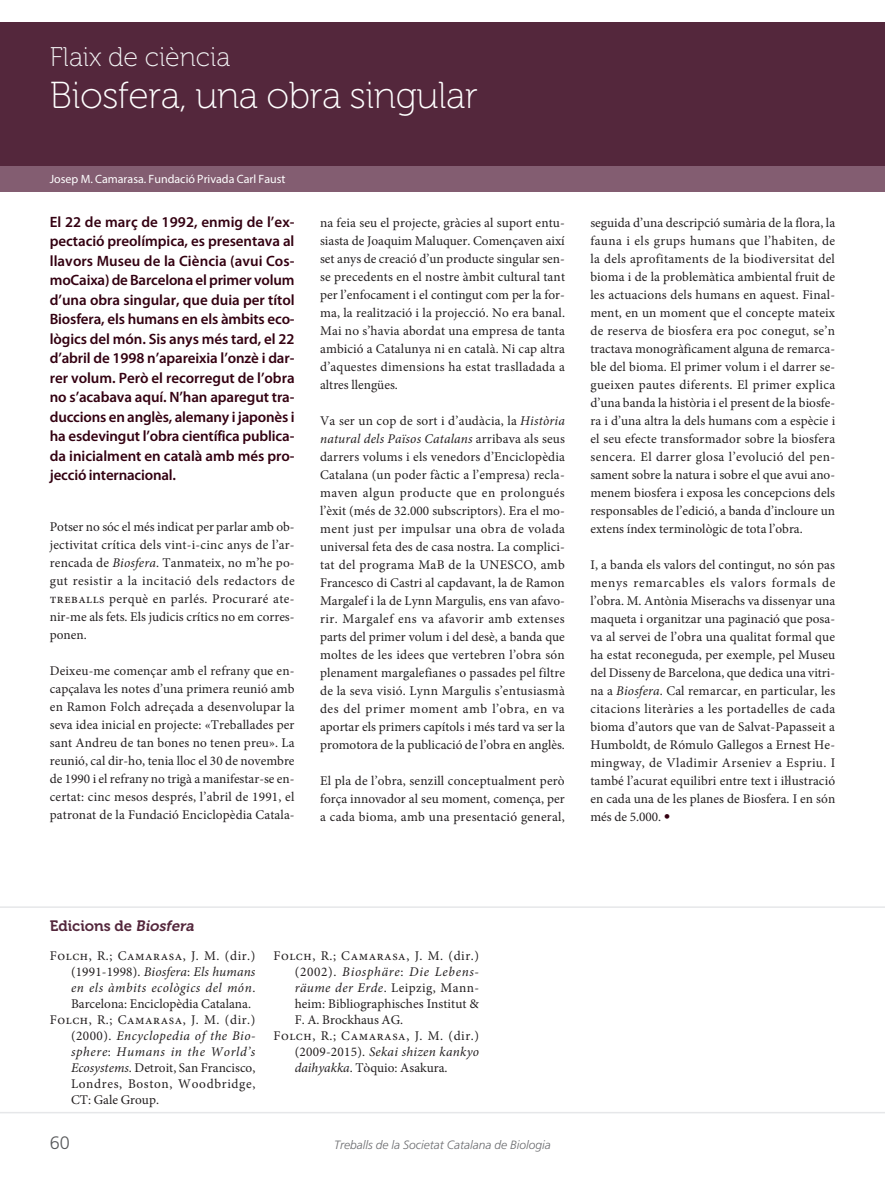
<style>
.page{position:relative;width:885px;height:1183px;background:#fff}
.page>*{position:absolute;margin:0;border:0;box-sizing:border-box;transform-origin:0 0}
.Divulgacio_T{font:37.5px "Museo 100";letter-spacing:-.01em;color:#fff}
.Divulgacio_X{font:27px "Museo 100";color:#f2f3f4}
.t1{font:300 18px "Frutiger LT Std";color:#57585a}
.Divulgacio_E{font:600 15px/19.5px "Myriad Pro";color:#301;text-align:justify}
.Divulgacio_Bib_T{font:15px "Museo 700";color:#54273c}
.Divulgacio_Z{font:13.35px/18px "Minion Pro";letter-spacing:.01em;color:#231f20;text-align:justify}
.Divulgacio_Bib_Z{font:13.35px/15.9px "Minion Pro";letter-spacing:.04em;color:#231f20;text-align:justify}
.Divulgacio_Autor{font:12px "Myriad Pro";color:#fff}
.t2{font:italic 300 12px "Frutiger LT Std";color:#6c6d70}
.s1{font-style:italic}
.s2{font-family:"Frutiger LT Std";font-weight:700;color:#301}
</style>
<div class="page">
<hr style="left:0;top:1111px;width:884px;height:2px;background:#e6e7e9">
<hr style="left:0;top:906px;width:884px;height:1px;background:#e6e7e9">
<div style="left:0;top:23px;width:884px;height:143px;background:#54273c"></div>
<div style="left:0;top:166px;width:884px;height:25px;background:#835d71"></div>
<p class="Divulgacio_X" style="left:50px;top:42px;width:182px">Flaix de ciència</p>
<p class="Divulgacio_T" style="left:50px;top:75px;width:429px">Biosfera, una obra singular</p>
<p class="Divulgacio_Autor" style="left:50px;top:172px;width:237px">Josep M. Camarasa. Fundació Privada Carl Faust</p>
<p class="Divulgacio_E" style="left:50px;top:212px;width:246px">El 22 de març de 1992, enmig de l’ex&shy;pectació preolímpica, es presentava al llavors Museu de la Ciència (avui Cos&shy;moCaixa) de Barcelona el primer volum d’una obra singular, que duia per títol Biosfera, els humans en els àmbits eco&shy;lògics del món. Sis anys més tard, el 22 d’abril de 1998 n’apareixia l’onzè i dar&shy;rer volum. Però el recorregut de l’obra no s’acabava aquí. N’han aparegut tra&shy;duccions en anglès, alemany i japonès i ha esdevingut l’obra científica publica&shy;da inicialment en català amb més pro&shy;jecció internacional.</p>
<p class="Divulgacio_Z" style="left:50px;top:517px;width:246px">Potser no sóc el més indicat per parlar amb ob&shy;jectivitat crítica dels vint-i-cinc anys de l’ar&shy;rencada de <span class="s1">Biosfera</span>. Tanmateix, no m’he po&shy;gut resistir a la incitació dels redactors de treballs perquè en parlés. Procuraré ate&shy;nir-me als fets. Els judicis crítics no em corres&shy;ponen.</p>
<p class="Divulgacio_Z" style="left:50px;top:661px;width:246px">Deixeu-me començar amb el refrany que en&shy;capçalava les notes d’una primera reunió amb en Ramon Folch adreçada a desenvolupar la seva idea inicial en projecte: «Treballades per sant Andreu de tan bones no tenen preu». La reunió, cal dir-ho, tenia lloc el 30 de novembre de 1990 i el refrany no trigà a manifestar-se en&shy;certat: cinc mesos després, l’abril de 1991, el patronat de la Fundació Enciclopèdia Catala-</p>
<p class="Divulgacio_Z" style="left:320px;top:213px;width:246px">na feia seu el projecte, gràcies al suport entu&shy;siasta de Joaquim Maluquer. Començaven així set anys de creació d’un producte singular sen&shy;se precedents en el nostre àmbit cultural tant per l’enfocament i el contingut com per la for&shy;ma, la realització i la projecció. No era banal.<br>Mai no s’havia abordat una empresa de tanta ambició a Catalunya ni en català. Ni cap altra d’aquestes dimensions ha estat traslladada a altres llengües.</p>
<p class="Divulgacio_Z" style="left:320px;top:411px;width:246px">Va ser un cop de sort i d’audàcia, la <span class="s1">Història natural dels Països Catalans</span> arribava als seus darrers volums i els venedors d’Enciclopèdia Catalana (un poder fàctic a l’empresa) recla&shy;maven algun producte que en prolongués l’èxit (més de 32.000 subscriptors). Era el mo&shy;ment just per impulsar una obra de volada universal feta des de casa nostra. La complici&shy;tat del programa MaB de la UNESCO, amb Francesco di Castri al capdavant, la de Ramon Margalef i la de Lynn Margulis, ens van afavo&shy;rir. Margalef ens va afavorir amb extenses parts del primer volum i del desè, a banda que moltes de les idees que vertebren l’obra són plenament margalefianes o passades pel filtre de la seva visió. Lynn Margulis s’entusiasmà des del primer moment amb l’obra, en va aportar els primers capítols i més tard va ser la promotora de la publicació de l’obra en anglès.</p>
<p class="Divulgacio_Z" style="left:320px;top:771px;width:246px">El pla de l’obra, senzill conceptualment però força innovador al seu moment, comença, per a cada bioma, amb una presentació general,</p>
<p class="Divulgacio_Z" style="left:590px;top:213px;width:246px;text-align:left">seguida d’una descripció sumària de la flora, la fauna i els grups humans que l’habiten, de la dels aprofitaments de la biodiversitat del bioma i de la problemàtica ambiental fruit de les actuacions dels humans en aquest. Final&shy;ment, en un moment que el concepte mateix de reserva de biosfera era poc conegut, se’n tractava monogràficament alguna de remarca&shy;ble del bioma. El primer volum i el darrer se&shy;gueixen pautes diferents. El primer explica d’una banda la història i el present de la biosfe&shy;ra i d’una altra la dels humans com a espècie i el seu efecte transformador sobre la biosfera sencera. El darrer glosa l’evolució del pen&shy;sament sobre la natura i sobre el que avui ano&shy;menem biosfera i exposa les concepcions dels responsables de l’edició, a banda d’incloure un extens índex terminològic de tota l’obra.</p>
<p class="Divulgacio_Z" style="left:590px;top:555px;width:246px">I, a banda els valors del contingut, no són pas menys remarcables els valors formals de l’obra. M. Antònia Miserachs va dissenyar una maqueta i organitzar una paginació que posa&shy;va al servei de l’obra una qualitat formal que ha estat reconeguda, per exemple, pel Museu del Disseny de Barcelona, que dedica una vitri&shy;na a <span class="s1">Biosfera</span>. Cal remarcar, en particular, les citacions literàries a les portadelles de cada bioma d’autors que van de Salvat-Papasseit a Humboldt, de Rómulo Gallegos a Ernest He&shy;mingway, de Vladimir Arseniev a Espriu. I també l’acurat equilibri entre text i iŀlustració en cada una de les planes de Biosfera. I en són més de 5.000. <span class="s2">•</span></p>
<p class="Divulgacio_Bib_T" style="left:50px;top:917px;width:149px">Edicions de <span class="s1">Biosfera</span></p>
<p class="Divulgacio_Bib_Z" style="left:71px;top:947px;width:186px;text-indent:-21px">Folch, R.; Camarasa, J. M. (dir.) (1991-1998). <span class="s1">Biosfera</span>: <span class="s1">Els humans en els àmbits ecològics del món</span>.<br>Barcelona: Enciclopèdia Catalana.</p>
<p class="Divulgacio_Bib_Z" style="left:71px;top:1011px;width:186px;text-indent:-21px">Folch, R.; Camarasa, J. M. (dir.) (2000). <span class="s1">Encyclopedia of the Bio&shy;sphere</span>: <span class="s1">Humans in the World’s Ecosystems</span>. Detroit, San Francisco, Londres, Boston, Woodbridge, CT: Gale Group.</p>
<p class="Divulgacio_Bib_Z" style="left:295px;top:947px;width:186px;text-indent:-21px">Folch, R.; Camarasa, J. M. (dir.) (2002). <span class="s1">Biosphäre</span>: <span class="s1">Die Lebens&shy;räume der Erde</span>. Leipzig, Mann&shy;heim: Bibliographisches Institut &amp; F. A. Brockhaus AG.</p>
<p class="Divulgacio_Bib_Z" style="left:295px;top:1027px;width:186px;text-indent:-21px">Folch, R.; Camarasa, J. M. (dir.) (2009-2015). <span class="s1">Sekai shizen kankyo daihyakka</span>. Tòquio: Asakura.</p>
<h3 class="t1" style="left:50px;top:1131px;width:22px">60</h3>
<p class="t2" style="left:334px;top:1137px;width:218px">Treballs de la Societat Catalana de Biologia</p>
</div>
